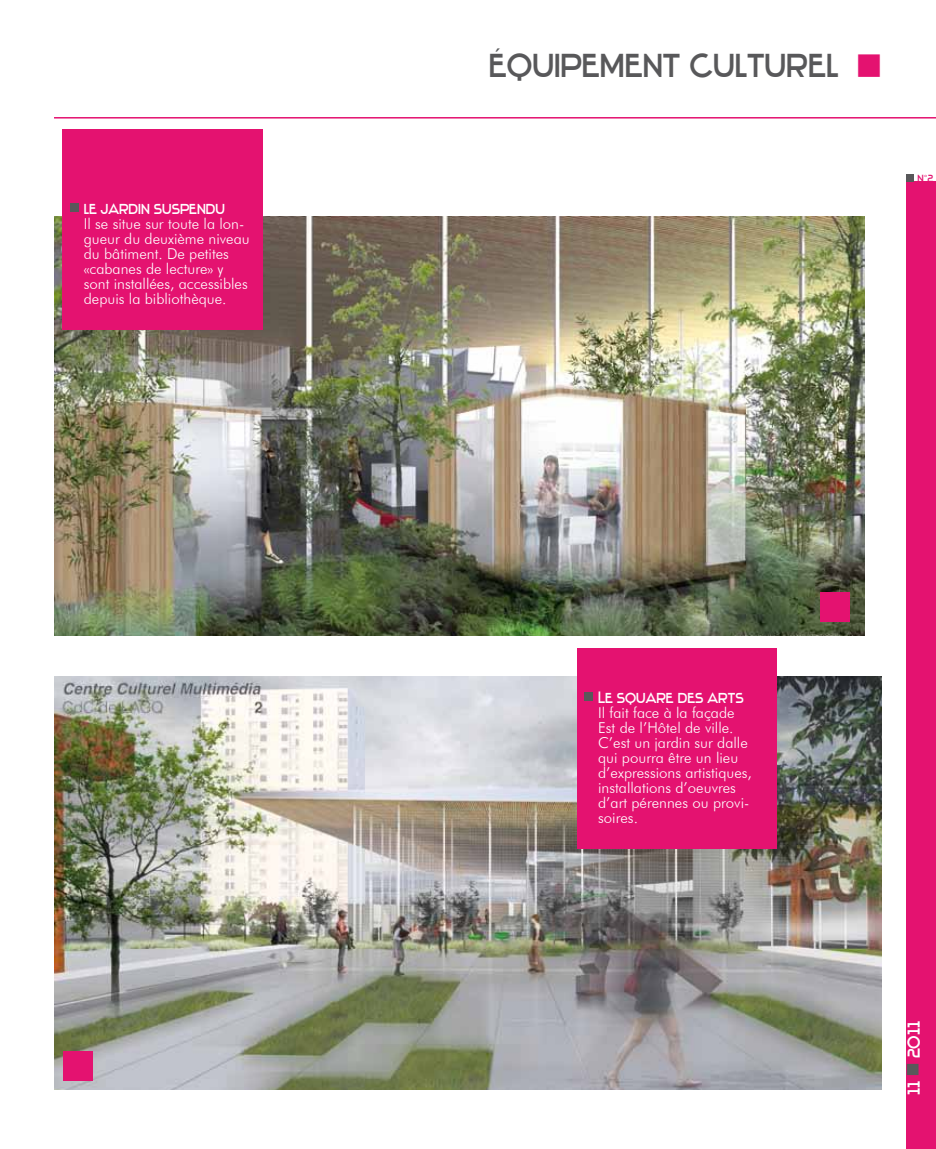
<style>
.page{position:relative;width:936px;height:1149px;background:#fff}
.page>*{position:absolute;margin:0;border:0;box-sizing:border-box;transform-origin:0 0}
.t1{font:34.5px "Stentiga";color:#58585a}
.t2{font:18px "Stentiga";color:#fff}
.t3{font:300 15px/15px "Futura BT";color:#fff}
.t4{font:15px "Stentiga";color:#fff}
.t5{font:10.8px "Stentiga";color:#e41270}
.s1{font-size:43.5px;color:#e41270}
.s2{font-family:"Segan";font-weight:300;font-size:10.2px}
.s3{font-size:22.5px;color:#58585a}
</style>
<div class="page">
<img style="left:54px;top:216px;width:810px;height:418px">
<img style="left:54px;top:676px;width:827px;height:413px">
<div style="left:577px;top:648px;width:199px;height:200px;background:#e41270"></div>
<div style="left:63px;top:130px;width:200px;height:200px;background:#e41270"></div>
<div style="left:820px;top:591px;width:29px;height:30px;background:#e41270"></div>
<div style="left:64px;top:1050px;width:29px;height:30px;background:#e41270"></div>
<div style="left:71px;top:203px;width:8px;height:9px;background:#58585a"></div>
<div style="left:584px;top:691px;width:8px;height:9px;background:#58585a"></div>
<hr style="left:54px;top:117px;width:881px;height:1px;background:#e41270">
<div style="left:906px;top:181px;width:29px;height:967px;background:#e41270"></div>
<div style="left:906px;top:174px;width:8px;height:7px;background:#58585a"></div>
<p class="t4" style="left:84px;top:200px;width:143px">le jardin suspendu</p>
<p class="t3" style="left:84px;top:216px;width:167px">Il se situe sur toute la lon&shy;gueur du deuxième niveau du bâtiment. De petites «cabanes de lecture» y sont installées, accessibles depuis la bibliothèque.</p>
<h1 class="t1" style="left:489px;top:46px;width:394px">équipement culturel <span class="s1">•</span></h1>
<p class="t5" style="left:917px;top:172px;width:18px">n<span class="s2">°</span>2</p>
<p class="t4" style="left:598px;top:689px;width:147px">Le square des arts</p>
<p class="t3" style="left:598px;top:704px;width:155px">Il fait face à la façade<br>Est de l’Hôtel de ville.<br>C’est un jardin sur dalle qui pourra être un lieu d’expressions artistiques, installations d’oeuvres d’art pérennes ou provi&shy;soires.</p>
<p class="t2" style="left:903px;top:1094px;width:75px;rotate:-90deg">11 <span class="s3">•</span> 2011</p>
</div>
